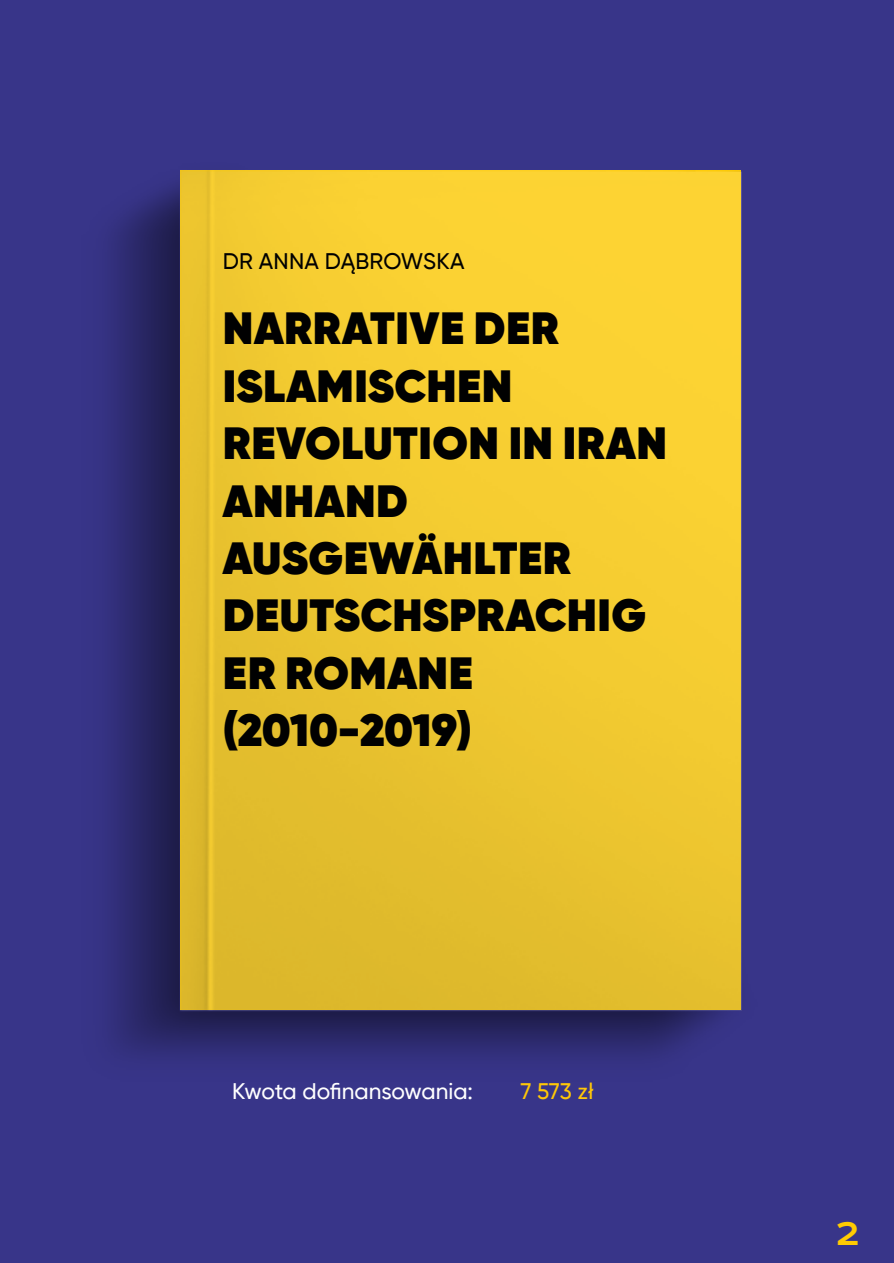
<style>
.page{position:relative;width:894px;height:1263px;background:#fff}
.page>*{position:absolute;margin:0;border:0;box-sizing:border-box;transform-origin:0 0}
.t1{font:800 45px/57.3px "Gilroy";letter-spacing:.01em;color:#010101}
.t2{font:30px "Krona One";color:#ffcb02}
.t3{font:500 22.5px "Gilroy";letter-spacing:-.01em;color:#fff}
.t4{font:500 22.5px "Gilroy";letter-spacing:.01em;color:#010101}
.t5{font:500 22.5px "Gilroy";color:#ffc707}
</style>
<div class="page">
<div style="left:0;top:0;width:893px;height:1263px;background:#383589"></div>
<img style="left:110px;top:170px;width:632px;height:888px">
<img style="left:180px;top:170px;width:560px;height:840px">
<p class="t4" style="left:223px;top:252px;width:243px">DR ANNA DĄBROWSKA</p>
<p class="t1" style="left:223px;top:303px;width:445px">NARRATIVE DER<br>ISLAMISCHEN<br>REVOLUTION IN IRAN<br>ANHAND<br>AUSGEWÄHLTER<br>DEUTSCHSPRACHIG<br>ER ROMANE (2010-2019)</p>
<p class="t3" style="left:232px;top:1081px;width:242px">Kwota dofinansowania:</p>
<p class="t5" style="left:520px;top:1082px;width:75px">7 573 zł</p>
<p class="t2" style="left:834px;top:1215px;width:27px">2</p>
</div>
